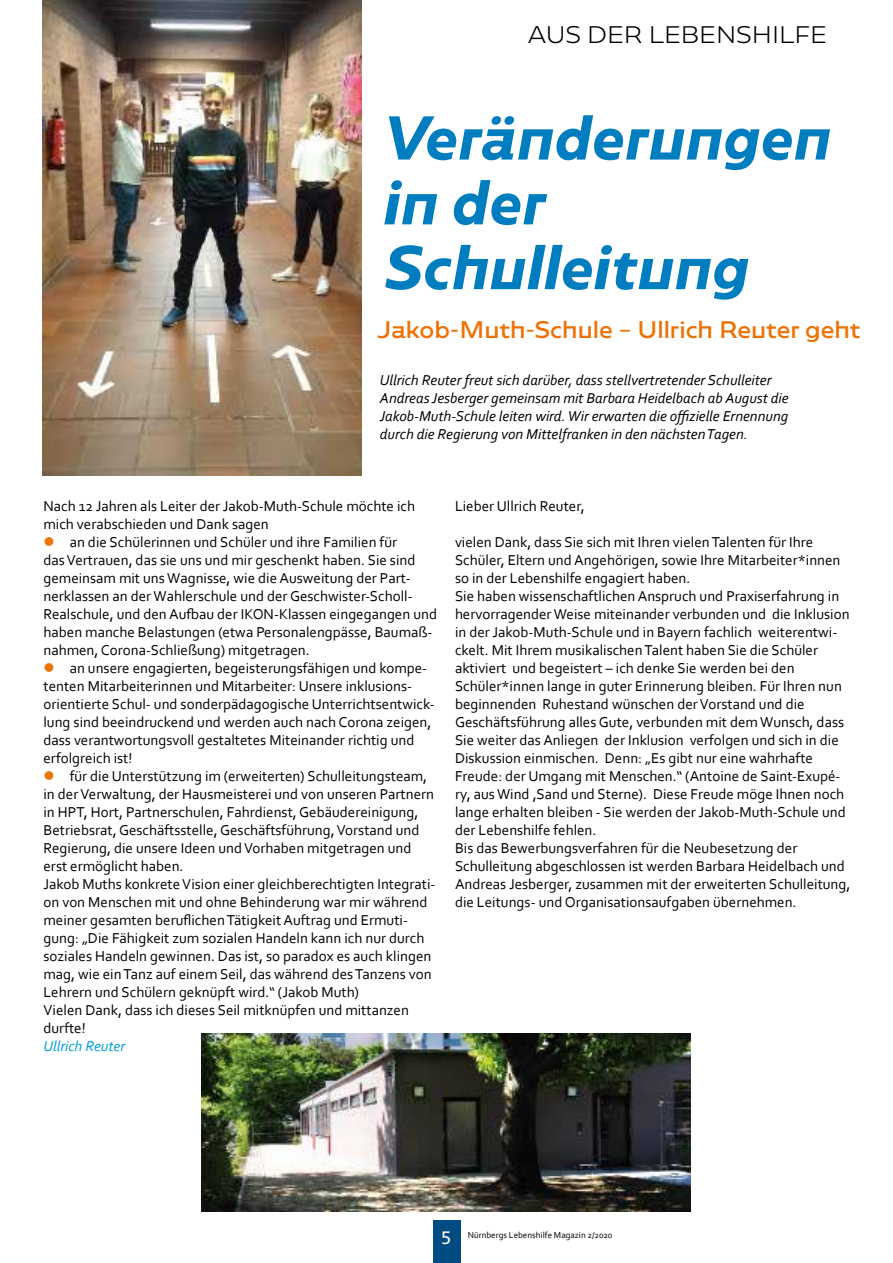
<style>
.page{position:relative;width:893px;height:1263px;background:#fff}
.page>*{position:absolute;margin:0;border:0;box-sizing:border-box;transform-origin:0 0}
.t1{font:italic 700 54px/64.8px "Caprina";color:#007dbe}
.t2{font:21px "Caprina";color:#ec7206}
.t3{font:300 21px "Caprina";color:#000}
.t4{font:18px "Frutiger";color:#fff}
.t5{font:15px/18px "Corbel";color:#000}
.t6{font:italic 15px/18px "Corbel";color:#000}
.t7{font:italic 15px "Corbel";color:#009ee0}
.t8{font:9px "Corbel";color:#000}
.s1{color:#ec7404}
</style>
<div class="page">
<div style="left:433px;top:1220px;width:27px;height:43px;background:#004c82"></div>
<img style="left:202px;top:1033px;width:489px;height:179px">
<img style="left:43px;top:0;width:318px;height:475px">
<h2 class="t3" style="left:528px;top:20px;width:300px">AUS DER LEBENSHILFE</h2>
<h1 class="t1" style="left:384px;top:105px;width:449px">Veränderungen in der<br>Schulleitung</h1>
<h2 class="t2" style="left:377px;top:315px;width:485px">Jakob-Muth-Schule – Ullrich Reuter geht</h2>
<p class="t6" style="left:380px;top:370px;width:410px">Ullrich Reuter freut sich darüber, dass stellvertretender Schulleiter Andreas Jesberger gemeinsam mit Barbara Heidelbach ab August die Jakob-Muth-Schule leiten wird. Wir erwarten die offizielle Ernennung durch die Regierung von Mittelfranken in den nächsten Tagen.</p>
<p class="t5" style="left:44px;top:496px;width:373px">Nach 12 Jahren als Leiter der Jakob-Muth-Schule möchte ich mich verabschieden und Dank sagen</p>
<p class="t5" style="left:44px;top:532px;width:395px"><span class="s1">●</span> an die Schülerinnen und Schüler und ihre Familien für<br>das Vertrauen, das sie uns und mir geschenkt haben. Sie sind gemeinsam mit uns Wagnisse, wie die Ausweitung der Part&shy;nerklassen an der Wahlerschule und der Geschwister-Scholl-Realschule, und den Aufbau der IKON-Klassen eingegangen und haben manche Belastungen (etwa Personalengpässe, Baumaß&shy;nahmen, Corona-Schließung) mitgetragen.</p>
<p class="t5" style="left:44px;top:658px;width:393px"><span class="s1">●</span> an unsere engagierten, begeisterungsfähigen und kompe&shy;tenten Mitarbeiterinnen und Mitarbeiter: Unsere inklusions&shy;orientierte Schul- und sonderpädagogische Unterrichtsentwick&shy;lung sind beeindruckend und werden auch nach Corona zeigen, dass verantwortungsvoll gestaltetes Miteinander richtig und erfolgreich ist!</p>
<p class="t5" style="left:44px;top:766px;width:394px"><span class="s1">●</span> für die Unterstützung im (erweiterten) Schulleitungsteam, in der Verwaltung, der Hausmeisterei und von unseren Partnern in HPT, Hort, Partnerschulen, Fahrdienst, Gebäudereinigung, Betriebsrat, Geschäftsstelle, Geschäftsführung, Vorstand und Regierung, die unsere Ideen und Vorhaben mitgetragen und erst ermöglicht haben.<br>Jakob Muths konkrete Vision einer gleichberechtigten Integrati&shy;on von Menschen mit und ohne Behinderung war mir während meiner gesamten beruflichen Tätigkeit Auftrag und Ermuti&shy;gung: „Die Fähigkeit zum sozialen Handeln kann ich nur durch soziales Handeln gewinnen. Das ist, so paradox es auch klingen mag, wie ein Tanz auf einem Seil, das während des Tanzens von Lehrern und Schülern geknüpft wird.“ (Jakob Muth)<br>Vielen Dank, dass ich dieses Seil mitknüpfen und mittanzen durfte!</p>
<p class="t7" style="left:44px;top:1036px;width:83px">Ullrich Reuter</p>
<p class="t5" style="left:455px;top:496px;width:131px">Lieber Ullrich Reuter,</p>
<p class="t5" style="left:455px;top:532px;width:397px">vielen Dank, dass Sie sich mit Ihren vielen Talenten für Ihre Schüler, Eltern und Angehörigen, sowie Ihre Mitarbeiter*innen so in der Lebenshilfe engagiert haben.<br>Sie haben wissenschaftlichen Anspruch und Praxiserfahrung in hervorragender Weise miteinander verbunden und die Inklusion in der Jakob-Muth-Schule und in Bayern fachlich weiterentwi&shy;ckelt. Mit Ihrem musikalischen Talent haben Sie die Schüler aktiviert und begeistert – ich denke Sie werden bei den Schüler*innen lange in guter Erinnerung bleiben. Für Ihren nun beginnenden Ruhestand wünschen der Vorstand und die Geschäftsführung alles Gute, verbunden mit dem Wunsch, dass Sie weiter das Anliegen der Inklusion verfolgen und sich in die Diskussion einmischen. Denn: „Es gibt nur eine wahrhafte Freude: der Umgang mit Menschen.“ (Antoine de Saint-Exupé&shy;ry, aus Wind ,Sand und Sterne). Diese Freude möge Ihnen noch lange erhalten bleiben - Sie werden der Jakob-Muth-Schule und der Lebenshilfe fehlen.<br>Bis das Bewerbungsverfahren für die Neubesetzung der Schulleitung abgeschlossen ist werden Barbara Heidelbach und Andreas Jesberger, zusammen mit der erweiterten Schulleitung, die Leitungs- und Organisationsaufgaben übernehmen.</p>
<p class="t4" style="left:441px;top:1227px;width:12px">5</p>
<p class="t8" style="left:468px;top:1229px;width:146px">Nürnbergs Lebenshilfe Magazin 2/2020</p>
</div>
